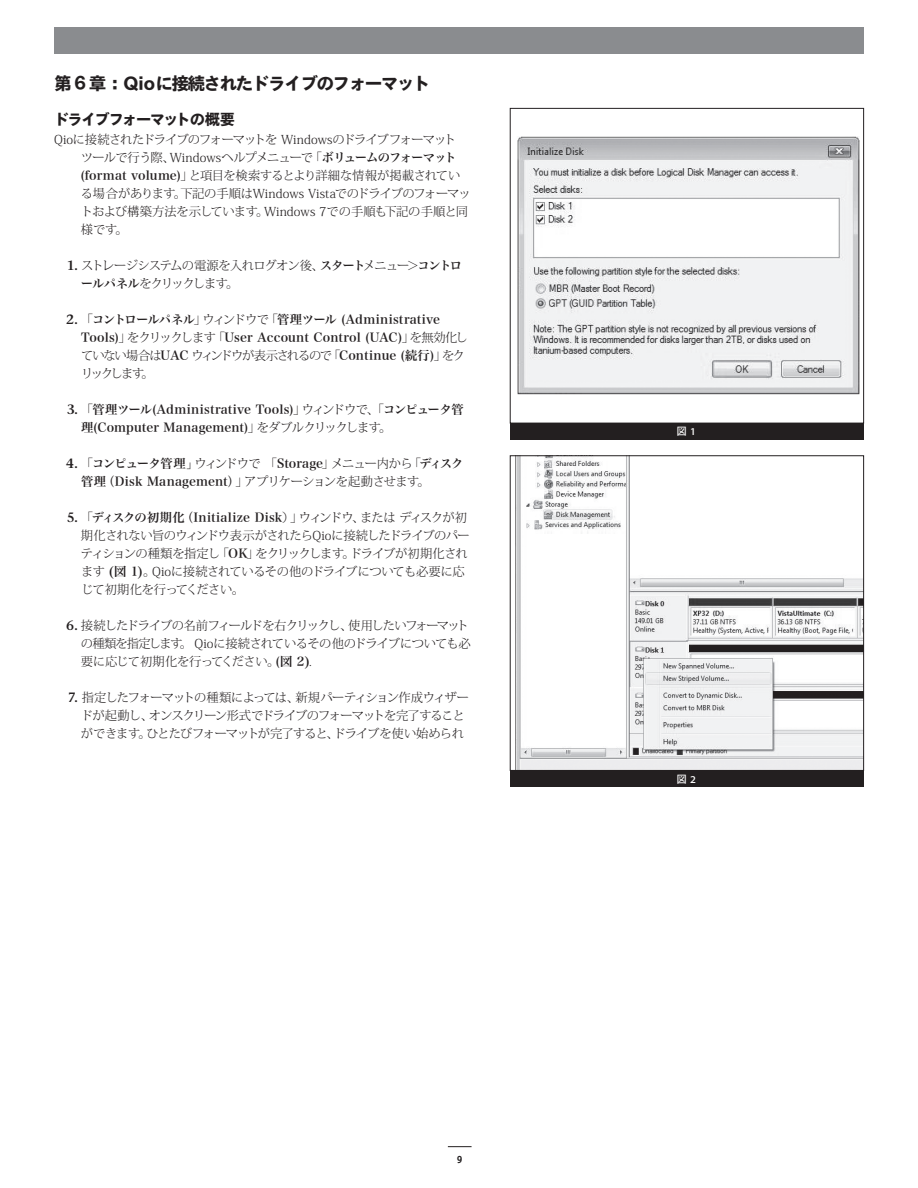
<style>
.page{position:relative;width:918px;height:1188px;background:#fff}
.page>*{position:absolute;margin:0;border:0;box-sizing:border-box;transform-origin:0 0}
.t1{font:17.7px "TB Gothic E";letter-spacing:-.09em;color:#231f20}
.t2{font:15.3px "TB Gothic E";letter-spacing:-.1em;color:#231f20}
.t3{font:12.3px/18px "Hira Min Pro W6";letter-spacing:.005em;color:#231f20}
.t4{font:300 12.3px/18px "Koz Min Pro";letter-spacing:-.06em;color:#231f20}
.t5{font:300 12.3px/18px "Koz Min Pro";letter-spacing:-.03em;color:#231f20}
.t6{font:300 12.3px/18px "Koz Min Pro";letter-spacing:-.085em;color:#231f20}
.t7{font:300 12.3px/18px "Koz Min Pro";letter-spacing:-.115em;color:#231f20}
.t8{font:10.5px "Heisei Kaku Go W5";color:#fff}
.t9{font:700 10.5px "Officina Sans";color:#231f20}
.s1{font-family:"Hira Min Pro W6";font-weight:400}
.s2{font-family:"Stone Serif";font-weight:600;font-size:13.5px}
.s3{font-family:"Koz Min Pro";font-weight:300}
</style>
<div class="page">
<div style="left:54px;top:27px;width:810px;height:27px;background:#8a8c8f"></div>
<svg style="left:448px;top:1146px;width:24px;height:1px"></svg>
<img style="left:517px;top:137px;width:343px;height:258px">
<div style="left:510px;top:108px;width:354px;height:315px;border:1px solid #231f20"></div>
<div style="left:510px;top:423px;width:354px;height:16px;background:#231f20"></div>
<img style="left:515px;top:457px;width:347px;height:312px">
<div style="left:510px;top:455px;width:354px;height:316px;border:1px solid #231f20"></div>
<div style="left:510px;top:770px;width:354px;height:17px;background:#231f20"></div>
<h1 class="t1" style="left:54px;top:72px;width:378px">第６章：Qioに接続されたドライブのフォーマット</h1>
<p class="t2" style="left:54px;top:109px;width:183px">ドライブフォーマットの概要</p>
<p class="t5" style="left:81px;top:130px;width:391px;text-indent:-27px">Qioに接続されたドライブのフォーマットを Windowsのドライブフォーマットツールで行う際、Windowsヘルプメニューで「<span class="s1">ボリュームのフォーマット(format volume)</span>」と項目を検索するとより詳細な情報が掲載されている場合があります。下記の手順はWindows Vistaでのドライブのフォーマットおよび構築方法を示しています。Windows 7での手順も下記の手順と同様です。</p>
<p class="t4" style="left:81px;top:256px;width:383px;text-indent:-14px"><span class="s2">1.</span> ストレージシステムの電源を入れログオン後、<span class="s1">スタート</span>メニュー＞<span class="s1">コントロールパネル</span>をクリックします。</p>
<p class="t3" style="left:81px;top:309px;width:388px;text-indent:-15px"><span class="s2">2.</span> <span class="s3">「</span>コントロールパネル<span class="s3">」ウィンドウで「</span>管理ツール (Administrative<br>Tools)<span class="s3">」をクリックします「</span>User Account Control (UAC)<span class="s3">」を無効化し</span></p>
<p class="t7" style="left:81px;top:346px;width:385px">ていない場合は<span class="s1">UAC</span> ウィンドウが表示されるので「<span class="s1">Continue (続行)</span>」をクリックします。</p>
<p class="t3" style="left:81px;top:399px;width:384px;text-indent:-14px"><span class="s2">3.</span> <span class="s3">「</span>管理ツール(Administrative Tools)<span class="s3">」ウィンドウで、「</span>コンピュータ管理(Computer Management)<span class="s3">」をダブルクリックします。</span></p>
<p class="t3" style="left:81px;top:453px;width:384px;text-indent:-15px"><span class="s2">4.</span> <span class="s3">「</span>コンピュータ管理」<span class="s3">ウィンドウで 「</span>Storage<span class="s3">」メニュー内から「</span>ディスク管理（Disk Management）<span class="s3">」アプリケーションを起動させます。</span></p>
<p class="t3" style="left:67px;top:507px;width:402px"><span class="s2">5.</span> <span class="s3">「</span>ディスクの初期化（Initialize Disk<span class="s3">）」ウィンドウ、または ディスクが初</span></p>
<p class="t4" style="left:81px;top:526px;width:390px">期化されない旨のウィンドウ表示がされたらQioに接続したドライブのパーティションの種類を指定し「<span class="s1">OK</span>」をクリックします。ドライブが初期化されます <span class="s2">(</span><span class="s1">図 1</span><span class="s2">)</span>。Qioに接続されているその他のドライブについても必要に応じて初期化を行ってください。</p>
<p class="t4" style="left:81px;top:616px;width:391px;text-indent:-15px"><span class="s2">6.</span> 接続したドライブの名前フィールドを右クリックし、使用したいフォーマットの種類を指定します。 Qioに接続されているその他のドライブについても必要に応じて初期化を行ってください。<span class="s1">(図 2</span><span class="s2">)</span>.</p>
<p class="t6" style="left:81px;top:688px;width:390px;text-indent:-13px"><span class="s2">7.</span> 指定したフォーマットの種類によっては、新規パーティション作成ウィザードが起動し、オンスクリーン形式でドライブのフォーマットを完了することができます。ひとたびフォーマットが完了すると、ドライブを使い始められ</p>
<p class="t9" style="left:457px;top:1153px;width:7px">9</p>
<p class="t8" style="left:677px;top:426px;width:21px">図 1</p>
<p class="t8" style="left:677px;top:773px;width:21px">図 2</p>
</div>
